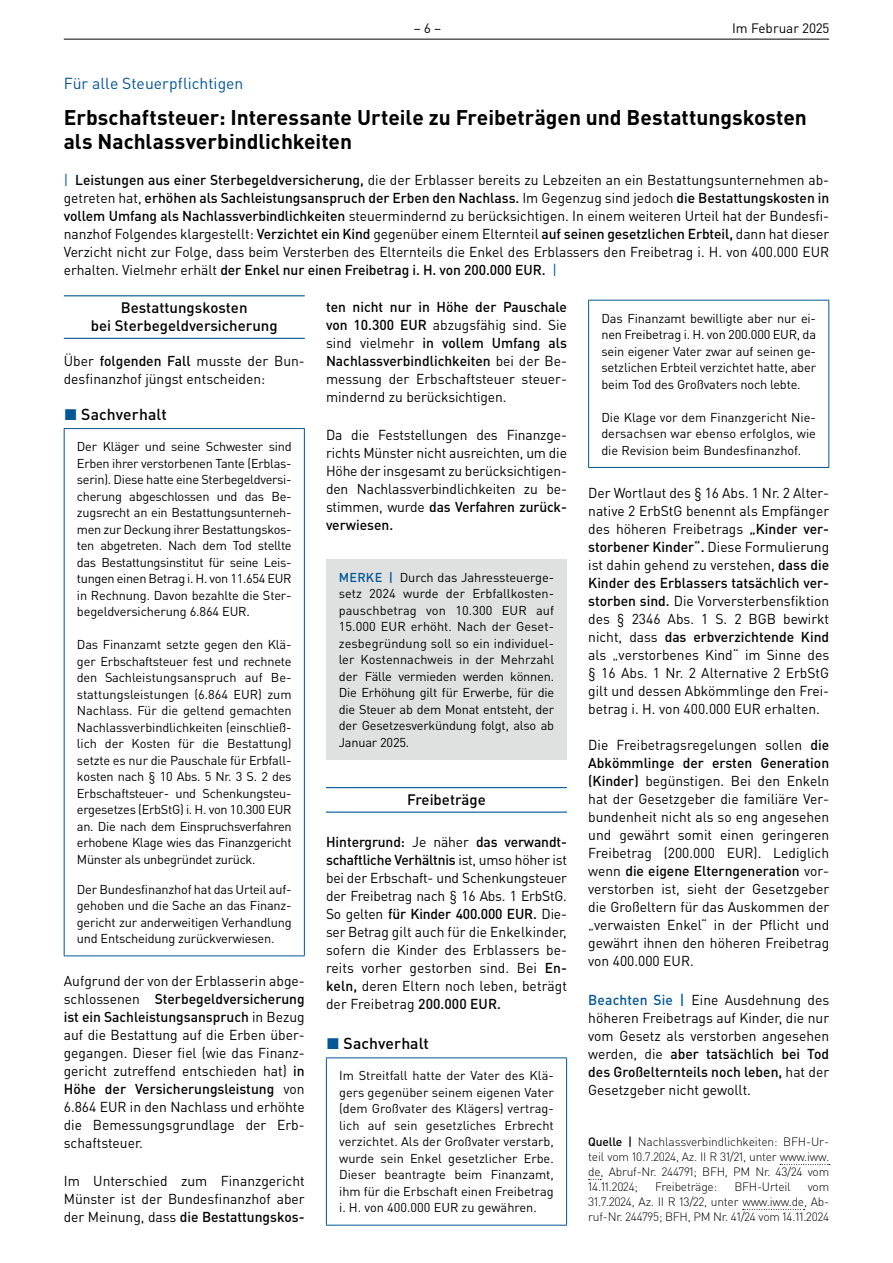
<style>
.page{position:relative;width:893px;height:1263px;background:#fff}
.page>*{position:absolute;margin:0;border:0;box-sizing:border-box;transform-origin:0 0}
.t1{font:700 21px/24px "DIN Pro";color:#000001}
.t2{font:15.75px "DIN Pro";color:#015695}
.t3{font:500 15.75px "DIN Pro";letter-spacing:.005em;color:#000001}
.t4{font:500 15px/18px "DIN Pro";color:#000001;text-align:center}
.t5{font:14.25px/18px "DIN Pro";color:#000001;text-align:justify}
.t6{font:13.5px "DIN Pro";color:#000001}
.t7{font:12.75px/16.5px "DIN Pro";letter-spacing:-.015em;color:#000001;text-align:justify}
.t8{font:300 12px/15px "DIN Pro";letter-spacing:-.02em;color:#000001;text-align:justify}
.s1{color:#015695}
.s2{font-weight:500}
.s3{font-weight:500;color:#015695}
</style>
<div class="page">
<hr style="left:64px;top:39px;width:765px;height:1px;background:#000001">
<hr style="left:64px;top:295px;width:241px;height:1px;background:#015695">
<hr style="left:64px;top:338px;width:241px;height:1px;background:#015695">
<hr style="left:64px;top:428px;width:241px;height:1px;background:#015695">
<hr style="left:64px;top:429px;width:1px;height:526px;background:#015695">
<hr style="left:304px;top:429px;width:1px;height:526px;background:#015695">
<hr style="left:64px;top:955px;width:241px;height:1px;background:#015695">
<hr style="left:326px;top:787px;width:241px;height:1px;background:#015695">
<hr style="left:326px;top:811px;width:241px;height:2px;background:#015695">
<div style="left:326px;top:559px;width:241px;height:200px;background:#dfe1e1"></div>
<hr style="left:326px;top:1057px;width:241px;height:1px;background:#015695">
<hr style="left:326px;top:1058px;width:1px;height:167px;background:#015695">
<hr style="left:566px;top:1058px;width:1px;height:167px;background:#015695">
<hr style="left:326px;top:1225px;width:241px;height:1px;background:#015695">
<svg style="left:780px;top:1164px;width:50px;height:1px"></svg>
<svg style="left:743px;top:1209px;width:62px;height:1px"></svg>
<hr style="left:588px;top:300px;width:241px;height:1px;background:#015695">
<hr style="left:588px;top:301px;width:1px;height:166px;background:#015695">
<hr style="left:828px;top:301px;width:1px;height:166px;background:#015695">
<hr style="left:588px;top:467px;width:241px;height:1px;background:#015695">
<p class="t6" style="left:414px;top:19px;width:29px">– 6 –</p>
<p class="t6" style="left:732px;top:19px;width:99px">Im Februar 2025</p>
<p class="t2" style="left:64px;top:73px;width:181px">Für alle Steuerpflichtigen</p>
<h1 class="t1" style="left:64px;top:105px;width:744px">Erbschaftsteuer: Interessante Urteile zu Freibeträgen und Bestattungskosten als Nachlassverbindlichkeiten</h1>
<p class="t5" style="left:64px;top:171px;width:767px"><span class="s1">|</span> <span class="s2">Leistungen aus einer Sterbegeldversicherung,</span> die der Erblasser bereits zu Lebzeiten an ein Bestattungsunternehmen ab&shy;getreten hat, <span class="s2">erhöhen als Sachleistungsanspruch der Erben den Nachlass.</span> Im Gegenzug sind jedoch <span class="s2">die Bestattungskosten in vollem Umfang als Nachlassverbindlichkeiten</span> steuermindernd zu berücksichtigen. In einem weiteren Urteil hat der Bundesfi&shy;nanzhof Folgendes klargestellt: <span class="s2">Verzichtet ein Kind</span> gegenüber einem Elternteil <span class="s2">auf seinen gesetzlichen Erbteil,</span> dann hat dieser Verzicht nicht zur Folge, dass beim Versterben des Elternteils die Enkel des Erblassers den Freibetrag i. H. von 400.000 EUR erhalten. Vielmehr erhält <span class="s2">der Enkel nur einen Freibetrag i. H. von 200.000 EUR.</span> <span class="s1">|</span></p>
<p class="t4" style="left:91px;top:298px;width:188px">Bestattungskosten<br>bei Sterbegeldversicherung</p>
<p class="t5" style="left:64px;top:351px;width:242px">Über <span class="s2">folgenden Fall</span> musste der Bun&shy;desfinanzhof jüngst entscheiden:</p>
<p class="t3" style="left:64px;top:404px;width:104px"><span class="s1">◼</span> Sachverhalt</p>
<p class="t7" style="left:77px;top:438px;width:216px">Der Kläger und seine Schwester sind Erben ihrer verstorbenen Tante (Erblas&shy;serin). Diese hatte eine Sterbegeldversi&shy;cherung abgeschlossen und das Be&shy;zugsrecht an ein Bestattungsunterneh&shy;men zur Deckung ihrer Bestattungskos&shy;ten abgetreten. Nach dem Tod stellte das Bestattungsinstitut für seine Leis&shy;tungen einen Betrag i. H. von 11.654 EUR in Rechnung. Davon bezahlte die Ster&shy;begeldversicherung 6.864 EUR.</p>
<p class="t7" style="left:77px;top:636px;width:216px">Das Finanzamt setzte gegen den Klä&shy;ger Erbschaftsteuer fest und rechnete den Sachleistungsanspruch auf Be&shy;stattungsleistungen (6.864 EUR) zum Nachlass. Für die geltend gemachten Nachlassverbindlichkeiten (einschließ&shy;lich der Kosten für die Bestattung) setzte es nur die Pauschale für Erbfall&shy;kosten nach § 10 Abs. 5 Nr. 3 S. 2 des Erbschaftsteuer- und Schenkungsteu&shy;ergesetzes (ErbStG) i. H. von 10.300 EUR an. Die nach dem Einspruchsverfahren erhobene Klage wies das Finanzgericht Münster als unbegründet zurück.</p>
<p class="t7" style="left:77px;top:880px;width:216px">Der Bundesfinanzhof hat das Urteil auf&shy;gehoben und die Sache an das Finanz&shy;gericht zur anderweitigen Verhandlung und Entscheidung zurückverwiesen.</p>
<p class="t5" style="left:64px;top:971px;width:242px">Aufgrund der von der Erblasserin abge&shy;schlossenen <span class="s2">Sterbegeldversicherung ist ein Sachleistungsanspruch</span> in Bezug auf die Bestattung auf die Erben über&shy;gegangen. Dieser fiel (wie das Finanz&shy;gericht zutreffend entschieden hat) <span class="s2">in Höhe der Versicherungsleistung</span> von 6.864 EUR in den Nachlass und erhöhte die Bemessungsgrundlage der Erb&shy;schaftsteuer.</p>
<p class="t5" style="left:64px;top:1171px;width:242px">Im Unterschied zum Finanzgericht Münster ist der Bundesfinanzhof aber der Meinung, dass <span class="s2">die Bestattungskos-</span></p>
<p class="t5" style="left:326px;top:298px;width:242px"><span class="s2">ten nicht nur in Höhe der Pauschale von 10.300 EUR</span> abzugsfähig sind. Sie sind vielmehr <span class="s2">in vollem Umfang als Nachlassverbindlichkeiten</span> bei der Be&shy;messung der Erbschaftsteuer steuer&shy;mindernd zu berücksichtigen.</p>
<p class="t5" style="left:326px;top:425px;width:242px">Da die Feststellungen des Finanzge&shy;richts Münster nicht ausreichten, um die Höhe der insgesamt zu berücksichtigen&shy;den Nachlassverbindlichkeiten zu be&shy;stimmen, wurde <span class="s2">das Verfahren zurück&shy;verwiesen.</span></p>
<p class="t7" style="left:601px;top:309px;width:216px">Das Finanzamt bewilligte aber nur ei&shy;nen Freibetrag i. H. von 200.000 EUR, da sein eigener Vater zwar auf seinen ge&shy;setzlichen Erbteil verzichtet hatte, aber beim Tod des Großvaters noch lebte.</p>
<p class="t7" style="left:601px;top:408px;width:216px">Die Klage vor dem Finanzgericht Nie&shy;dersachsen war ebenso erfolglos, wie die Revision beim Bundesfinanzhof.</p>
<p class="t5" style="left:588px;top:483px;width:242px">Der Wortlaut des § 16 Abs. 1 Nr. 2 Alter&shy;native 2 ErbStG benennt als Empfänger des höheren Freibetrags <span class="s2">„Kinder ver&shy;storbener Kinder“.</span> Diese Formulierung ist dahin gehend zu verstehen, <span class="s2">dass die Kinder des Erblassers tatsächlich ver&shy;storben sind.</span> Die Vorversterbensfiktion des § 2346 Abs. 1 S. 2 BGB bewirkt nicht, dass <span class="s2">das erbverzichtende Kind </span>als „verstorbenes Kind“ im Sinne des § 16 Abs. 1 Nr. 2 Alternative 2 ErbStG gilt und dessen Abkömmlinge den Frei&shy;betrag i. H. von 400.000 EUR erhalten.</p>
<p class="t5" style="left:588px;top:735px;width:242px">Die Freibetragsregelungen sollen <span class="s2">die Abkömmlinge der ersten Generation (Kinder)</span> begünstigen. Bei den Enkeln hat der Gesetzgeber die familiäre Ver&shy;bundenheit nicht als so eng angesehen und gewährt somit einen geringeren Freibetrag (200.000 EUR). Lediglich wenn <span class="s2">die eigene Elterngeneration</span> vor&shy;verstorben ist, sieht der Gesetzgeber die Großeltern für das Auskommen der „verwaisten Enkel“ in der Pflicht und gewährt ihnen den höheren Freibetrag von 400.000 EUR.</p>
<p class="t5" style="left:588px;top:990px;width:242px"><span class="s3">Beachten Sie |</span> Eine Ausdehnung des höheren Freibetrags auf Kinder, die nur vom Gesetz als verstorben angesehen werden, die <span class="s2">aber tatsächlich bei Tod des Großelternteils noch leben,</span> hat der Gesetzgeber nicht gewollt.</p>
<p class="t8" style="left:588px;top:1134px;width:242px"><span class="s2">Quelle |</span> Nachlassverbindlichkeiten: BFH-Ur&shy;teil vom 10.7.2024, Az. II R 31/21, unter www.iww. de, Abruf-Nr. 244791; BFH, PM Nr. 43/24 vom 14.11.2024;</p>
<p class="t7" style="left:339px;top:568px;width:217px"><span class="s3">MERKE |</span> Durch das Jahressteuerge&shy;setz 2024 wurde der Erbfallkosten&shy;pauschbetrag von 10.300 EUR auf 15.000 EUR erhöht. Nach der Geset&shy;zesbegründung soll so ein individuel&shy;ler Kostennachweis in der Mehrzahl der Fälle vermieden werden können.<br>Die Erhöhung gilt für Erwerbe, für die die Steuer ab dem Monat entsteht, der der Gesetzesverkündung folgt, also ab Januar 2025.</p>
<p class="t4" style="left:407px;top:790px;width:80px">Freibeträge</p>
<p class="t5" style="left:326px;top:832px;width:242px"><span class="s2">Hintergrund:</span> Je näher <span class="s2">das verwandt&shy;schaftliche Verhältnis</span> ist, umso höher ist bei der Erbschaft- und Schenkungsteuer der Freibetrag nach § 16 Abs. 1 ErbStG.<br>So gelten <span class="s2">für Kinder 400.000 EUR.</span> Die&shy;ser Betrag gilt auch für die Enkelkinder, sofern die Kinder des Erblassers be&shy;reits vorher gestorben sind. Bei <span class="s2">En&shy;keln,</span> deren Eltern noch leben, beträgt der Freibetrag <span class="s2">200.000 EUR.</span></p>
<p class="t3" style="left:326px;top:1033px;width:104px"><span class="s1">◼</span> Sachverhalt</p>
<p class="t7" style="left:339px;top:1067px;width:216px">Im Streitfall hatte der Vater des Klä&shy;gers gegenüber seinem eigenen Vater (dem Großvater des Klägers) vertrag&shy;lich auf sein gesetzliches Erbrecht verzichtet. Als der Großvater verstarb, wurde sein Enkel gesetzlicher Erbe.<br>Dieser beantragte beim Finanzamt, ihm für die Erbschaft einen Freibetrag i. H. von 400.000 EUR zu gewähren.</p>
<p class="t8" style="left:655px;top:1179px;width:63px">Freibeträge:</p>
<p class="t8" style="left:734px;top:1179px;width:58px">BFH-Urteil</p>
<p class="t8" style="left:588px;top:1179px;width:242px;text-indent:219px">vom 31.7.2024, Az. II R 13/22, unter www.iww.de, Ab&shy;ruf-Nr. 244795; BFH, PM Nr. 41/24 vom 14.11.2024</p>
</div>
